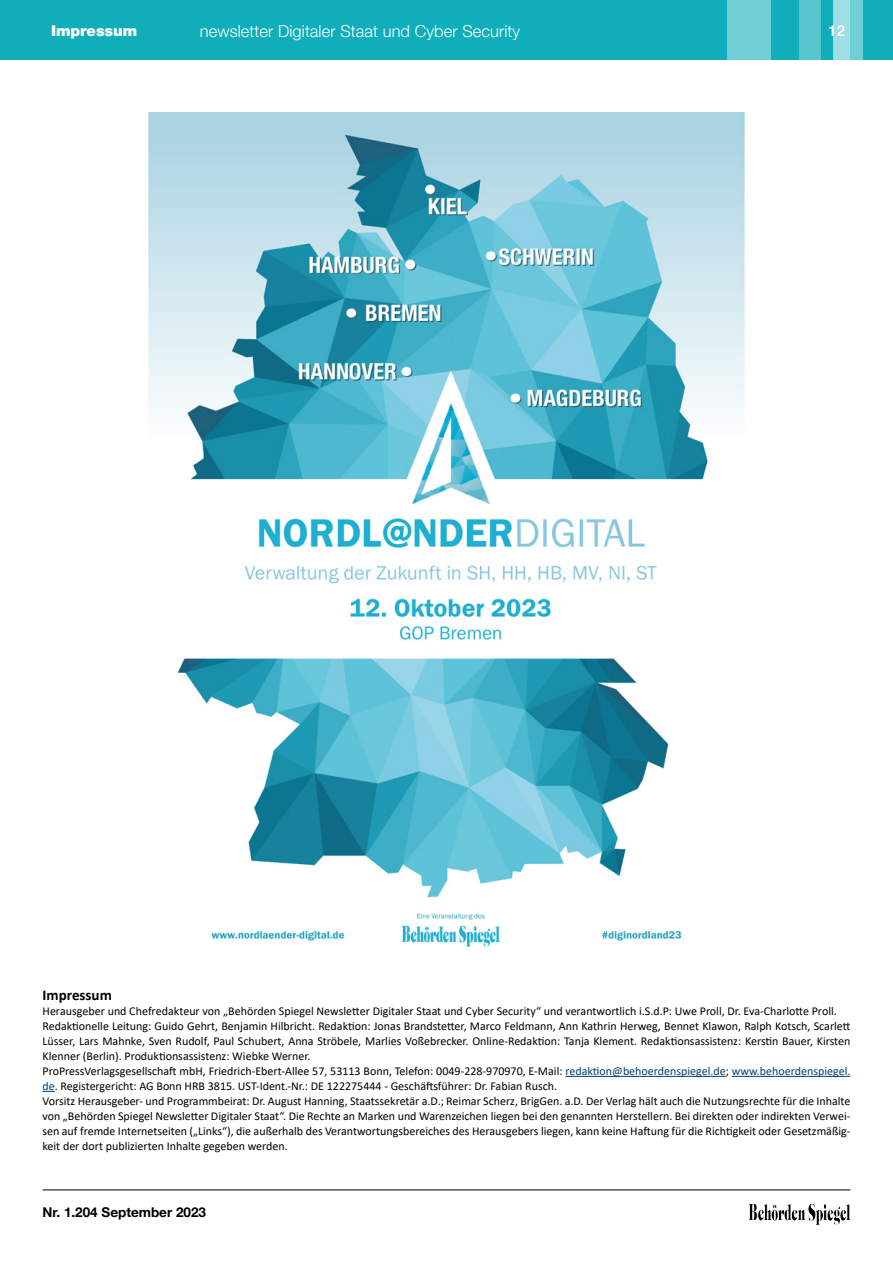
<style>
.page{position:relative;width:893px;height:1263px;background:#fff}
.page>*{position:absolute;margin:0;border:0;box-sizing:border-box;transform-origin:0 0}
.t1{font:300 16.5px "Helvetica Neue LT Pro";letter-spacing:.005em;color:#fff}
.t2{font:900 15px "Helvetica Neue LT Pro";color:#fff}
.t3{font:700 15px "Calibri";color:#000}
.t4{font:500 15px "Helvetica Neue LT Pro";color:#fff}
.t5{font:700 13.5px "Helvetica Neue LT Pro";color:#000}
.t6{font:12px/15px "Calibri";color:#000}
.s1{color:#004170}
</style>
<div class="page">
<hr style="left:43px;top:1189px;width:807px;height:1px;background:#000">
<img style="left:749px;top:1203px;width:101px;height:18px">
<div style="left:0;top:0;width:893px;height:60px;background:#10adbb"></div>
<div style="left:799px;top:0;width:21px;height:60px;background:#58c6cf"></div>
<div style="left:727px;top:0;width:43px;height:60px;background:#70ced6"></div>
<div style="left:833px;top:0;width:24px;height:60px;background:#9fdee4"></div>
<div style="left:850px;top:0;width:13px;height:60px;background:#70ced6"></div>
<img style="left:148px;top:113px;width:597px;height:833px">
<hr style="left:565px;top:1076px;width:161px;height:1px;background:#004170">
<hr style="left:732px;top:1076px;width:118px;height:1px;background:#004170">
<svg style="left:43px;top:1091px;width:12px;height:1px"></svg>
<p class="t2" style="left:51px;top:26px;width:88px">Impressum</p>
<h1 class="t1" style="left:200px;top:26px;width:322px">newsletter Digitaler Staat und Cyber Security</h1>
<p class="t4" style="left:828px;top:26px;width:18px">12</p>
<p class="t3" style="left:43px;top:989px;width:71px">Impressum</p>
<p class="t6" style="left:43px;top:1004px;width:809px">Herausgeber und Chefredakteur von „Behörden Spiegel Newsletter Digitaler Staat und Cyber Security“ und verantwortlich i.S.d.P: Uwe Proll, Dr. Eva-Charlotte Proll.<br>Redaktionelle Leitung: Guido Gehrt, Benjamin Hilbricht. Redaktion: Jonas Brandstetter, Marco Feldmann, Ann Kathrin Herweg, Bennet Klawon, Ralph Kotsch, Scarlett Lüsser, Lars Mahnke, Sven Rudolf, Paul Schubert, Anna Ströbele, Marlies Voßebrecker. Online-Redaktion: Tanja Klement. Redaktionsassistenz: Kerstin Bauer, Kirsten Klenner (Berlin). Produktionsassistenz: Wiebke Werner.<br>ProPressVerlagsgesellschaft mbH, Friedrich-Ebert-Allee 57, 53113 Bonn, Telefon: 0049-228-970970, E-Mail: <span class="s1">redaktion@behoerdenspiegel.de</span>; <span class="s1">www.behoerdenspiegel. de</span>. Registergericht: AG Bonn HRB 3815. UST-Ident.-Nr.: DE 122275444 - Geschäftsführer: Dr. Fabian Rusch.<br>Vorsitz Herausgeber- und Programmbeirat: Dr. August Hanning, Staatssekretär a.D.; Reimar Scherz, BrigGen. a.D. Der Verlag hält auch die Nutzungsrechte für die Inhalte von „Behörden Spiegel Newsletter Digitaler Staat“. Die Rechte an Marken und Warenzeichen liegen bei den genannten Herstellern. Bei direkten oder indirekten Verwei&shy;sen auf fremde Internetseiten („Links“), die außerhalb des Verantwortungsbereiches des Herausgebers liegen, kann keine Haftung für die Richtigkeit oder Gesetzmäßig&shy;keit der dort publizierten Inhalte gegeben werden.</p>
<p class="t5" style="left:43px;top:1208px;width:165px">Nr. 1.204 September 2023</p>
</div>
